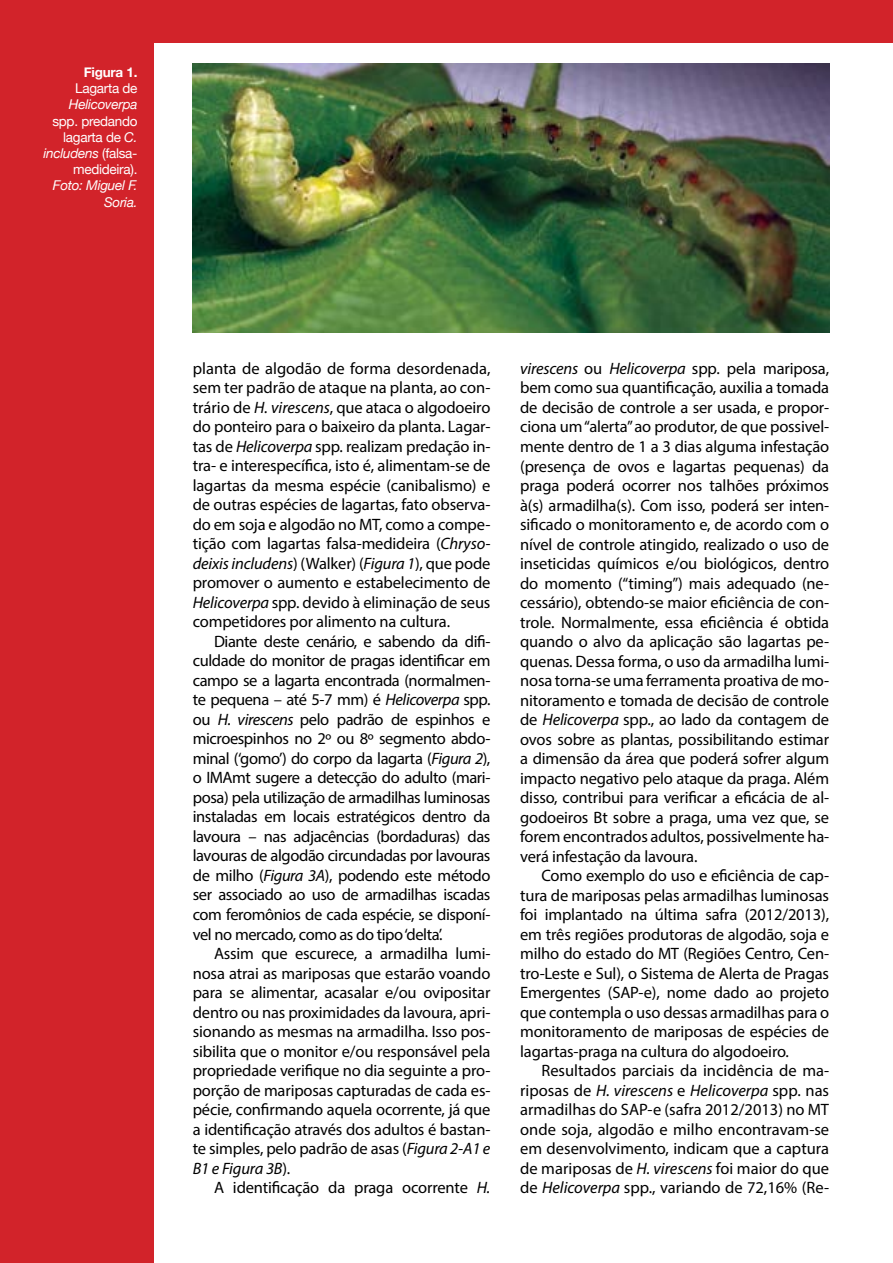
<style>
.page{position:relative;width:893px;height:1263px;background:#fff}
.page>*{position:absolute;margin:0;border:0;box-sizing:border-box;transform-origin:0 0}
.t1{font:16.5px/19.5px "Myriad Pro";letter-spacing:-.01em;color:#000;text-align:justify}
.t2{font:13.5px/16.2px "Helvetica Neue";letter-spacing:-.02em;color:#fff;text-align:right}
.t3{font:italic 13.5px/16.2px "Helvetica Neue";letter-spacing:-.02em;color:#fff;text-align:right}
.t4{font:700 13.5px "Helvetica Neue";color:#fff}
.s1{font-style:italic}
</style>
<div class="page">
<div style="left:0;top:0;width:153px;height:1263px;background:#d2232a"></div>
<div style="left:0;top:0;width:893px;height:43px;background:#d2232a"></div>
<img style="left:193px;top:64px;width:636px;height:268px">
<p class="t4" style="left:84px;top:64px;width:55px">Figura 1.</p>
<p class="t2" style="left:75px;top:80px;width:64px">Lagarta de</p>
<p class="t3" style="left:69px;top:96px;width:70px">Helicoverpa</p>
<p class="t2" style="left:44px;top:112px;width:95px">spp. predando lagarta de <span class="s1">C. includens</span> (falsa&shy;medideira).</p>
<p class="t3" style="left:53px;top:177px;width:86px">Foto: Miguel F.<br>Soria.</p>
<p class="t1" style="left:193px;top:358px;width:299px">planta de algodão de forma desordenada, sem ter padrão de ataque na planta, ao con&shy;trário de <span class="s1">H. virescens</span>, que ataca o algodoeiro do ponteiro para o baixeiro da planta. Lagar&shy;tas de <span class="s1">Helicoverpa</span> spp. realizam predação in&shy;tra- e interespecífica, isto é, alimentam-se de lagartas da mesma espécie (canibalismo) e de outras espécies de lagartas, fato observa&shy;do em soja e algodão no MT, como a compe&shy;tição com lagartas falsa-medideira (<span class="s1">Chryso&shy;deixis includens</span>) (Walker) (<span class="s1">Figura 1</span>), que pode promover o aumento e estabelecimento de <span class="s1">Helicoverpa</span> spp. devido à eliminação de seus competidores por alimento na cultura.</p>
<p class="t1" style="left:193px;top:631px;width:299px;text-indent:21px">Diante deste cenário, e sabendo da difi&shy;culdade do monitor de pragas identificar em campo se a lagarta encontrada (normalmen&shy;te pequena – até 5-7 mm) é <span class="s1">Helicoverpa</span> spp. ou <span class="s1">H. virescens</span> pelo padrão de espinhos e microespinhos no 2º ou 8º segmento abdo&shy;minal (‘gomo’) do corpo da lagarta (<span class="s1">Figura 2</span>), o IMAmt sugere a detecção do adulto (mari&shy;posa) pela utilização de armadilhas luminosas instaladas em locais estratégicos dentro da lavoura – nas adjacências (bordaduras) das lavouras de algodão circundadas por lavouras de milho (<span class="s1">Figura 3A</span>), podendo este método ser associado ao uso de armadilhas iscadas com feromônios de cada espécie, se disponí&shy;vel no mercado, como as do tipo ‘delta’.</p>
<p class="t1" style="left:193px;top:943px;width:299px;text-indent:21px">Assim que escurece, a armadilha lumi&shy;nosa atrai as mariposas que estarão voando para se alimentar, acasalar e/ou ovipositar dentro ou nas proximidades da lavoura, apri&shy;sionando as mesmas na armadilha. Isso pos&shy;sibilita que o monitor e/ou responsável pela propriedade verifique no dia seguinte a pro&shy;porção de mariposas capturadas de cada es&shy;pécie, confirmando aquela ocorrente, já que a identificação através dos adultos é bastan&shy;te simples, pelo padrão de asas (<span class="s1">Figura 2-A1 e B1 e Figura 3B</span>).</p>
<p class="t1" style="left:214px;top:1177px;width:278px">A identificação da praga ocorrente <span class="s1">H.</span></p>
<p class="t1" style="left:520px;top:358px;width:311px"><span class="s1">virescens</span> ou <span class="s1">Helicoverpa</span> spp. pela mariposa, bem como sua quantificação, auxilia a tomada de decisão de controle a ser usada, e propor&shy;ciona um “alerta” ao produtor, de que possivel&shy;mente dentro de 1 a 3 dias alguma infestação (presença de ovos e lagartas pequenas) da praga poderá ocorrer nos talhões próximos à(s) armadilha(s). Com isso, poderá ser inten&shy;sificado o monitoramento e, de acordo com o nível de controle atingido, realizado o uso de inseticidas químicos e/ou biológicos, dentro do momento (“timing”) mais adequado (ne&shy;cessário), obtendo-se maior eficiência de con&shy;trole. Normalmente, essa eficiência é obtida quando o alvo da aplicação são lagartas pe&shy;quenas. Dessa forma, o uso da armadilha lumi&shy;nosa torna-se uma ferramenta proativa de mo&shy;nitoramento e tomada de decisão de controle de <span class="s1">Helicoverpa</span> spp., ao lado da contagem de ovos sobre as plantas, possibilitando estimar a dimensão da área que poderá sofrer algum impacto negativo pelo ataque da praga. Além disso, contribui para verificar a eficácia de al&shy;godoeiros Bt sobre a praga, uma vez que, se forem encontrados adultos, possivelmente ha&shy;verá infestação da lavoura.</p>
<p class="t1" style="left:520px;top:865px;width:311px;text-indent:21px">Como exemplo do uso e eficiência de cap&shy;tura de mariposas pelas armadilhas luminosas foi implantado na última safra (2012/2013), em três regiões produtoras de algodão, soja e milho do estado do MT (Regiões Centro, Cen&shy;tro-Leste e Sul), o Sistema de Alerta de Pragas Emergentes (SAP-e), nome dado ao projeto que contempla o uso dessas armadilhas para o monitoramento de mariposas de espécies de lagartas-praga na cultura do algodoeiro.</p>
<p class="t1" style="left:520px;top:1060px;width:311px;text-indent:21px">Resultados parciais da incidência de ma&shy;riposas de <span class="s1">H. virescens</span> e <span class="s1">Helicoverpa</span> spp. nas armadilhas do SAP-e (safra 2012/2013) no MT onde soja, algodão e milho encontravam-se em desenvolvimento, indicam que a captura de mariposas de <span class="s1">H. virescens</span> foi maior do que de <span class="s1">Helicoverpa</span> spp., variando de 72,16% (Re-</p>
</div>
